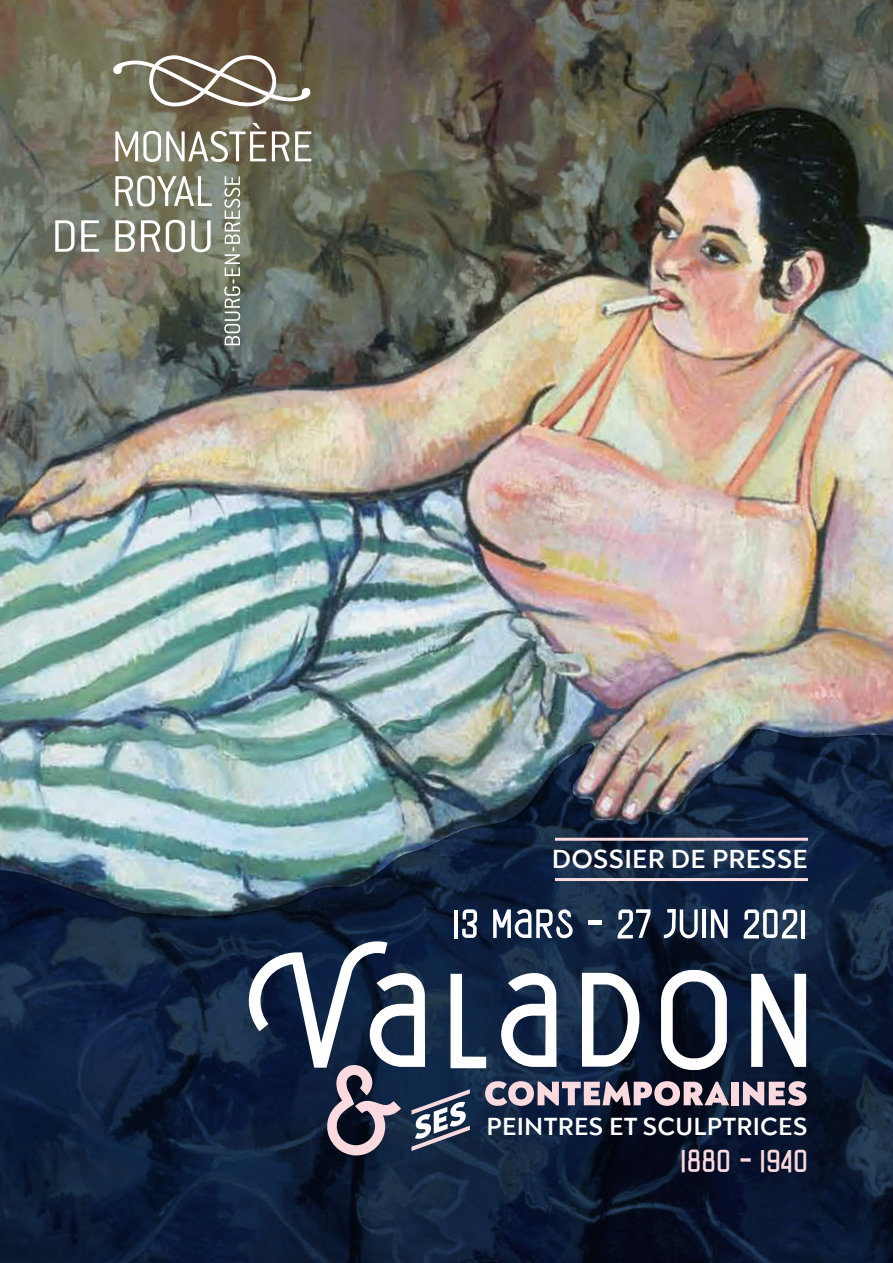
<style>
.page{position:relative;width:893px;height:1263px;background:#fff}
.page>*{position:absolute;margin:0;border:0;box-sizing:border-box;transform-origin:0 0}
.t1{font:59.7px "Delpina";color:#fff}
.t2{font:46.35px "Delpina";color:#fad9df}
.t3{font:700 27px "Noah";letter-spacing:.01em;color:#fff}
.t4{font:700 25.5px "Noah";letter-spacing:.01em;color:#fff}
</style>
<div class="page">
<img style="left:0;top:624px;width:893px;height:103px">
<img style="left:0;top:0;width:893px;height:624px">
<img style="left:0;top:727px;width:893px;height:536px">
<svg style="left:751px;top:974px;width:55px;height:93px"></svg>
<div style="left:731px;top:1082px;width:7px;height:23px;background:#fad9df"></div>
<svg style="left:743px;top:1081px;width:63px;height:25px;background:#a3929f"></svg>
<svg style="left:249px;top:940px;width:480px;height:215px;background:#434e63"></svg>
<svg style="left:224px;top:176px;width:16px;height:169px"></svg>
<svg style="left:115px;top:123px;width:151px;height:39px"></svg>
<svg style="left:272px;top:131px;width:39px;height:30px"></svg>
<svg style="left:115px;top:176px;width:97px;height:30px"></svg>
<svg style="left:55px;top:220px;width:20px;height:32px"></svg>
<svg style="left:81px;top:220px;width:18px;height:32px"></svg>
<svg style="left:115px;top:220px;width:20px;height:32px"></svg>
<svg style="left:141px;top:220px;width:19px;height:32px"></svg>
<svg style="left:166px;top:220px;width:19px;height:32px"></svg>
<svg style="left:191px;top:220px;width:20px;height:32px"></svg>
<svg style="left:113px;top:55px;width:198px;height:51px"></svg>
<hr style="left:555px;top:878px;width:253px;height:3px;background:#fad9df">
<hr style="left:555px;top:838px;width:253px;height:3px;background:#fad9df">
<p class="t3" style="left:552px;top:842px;width:257px">DOSSIER DE PRESSE</p>
<h1 class="t1" style="left:452px;top:887px;width:357px">13 mars - 27 juin 2021</h1>
<p class="t4" style="left:487px;top:1110px;width:322px">PEINTRES ET SCULPTRICES</p>
<h2 class="t2" style="left:680px;top:1133px;width:129px">1880 - 1940</h2>
</div>
